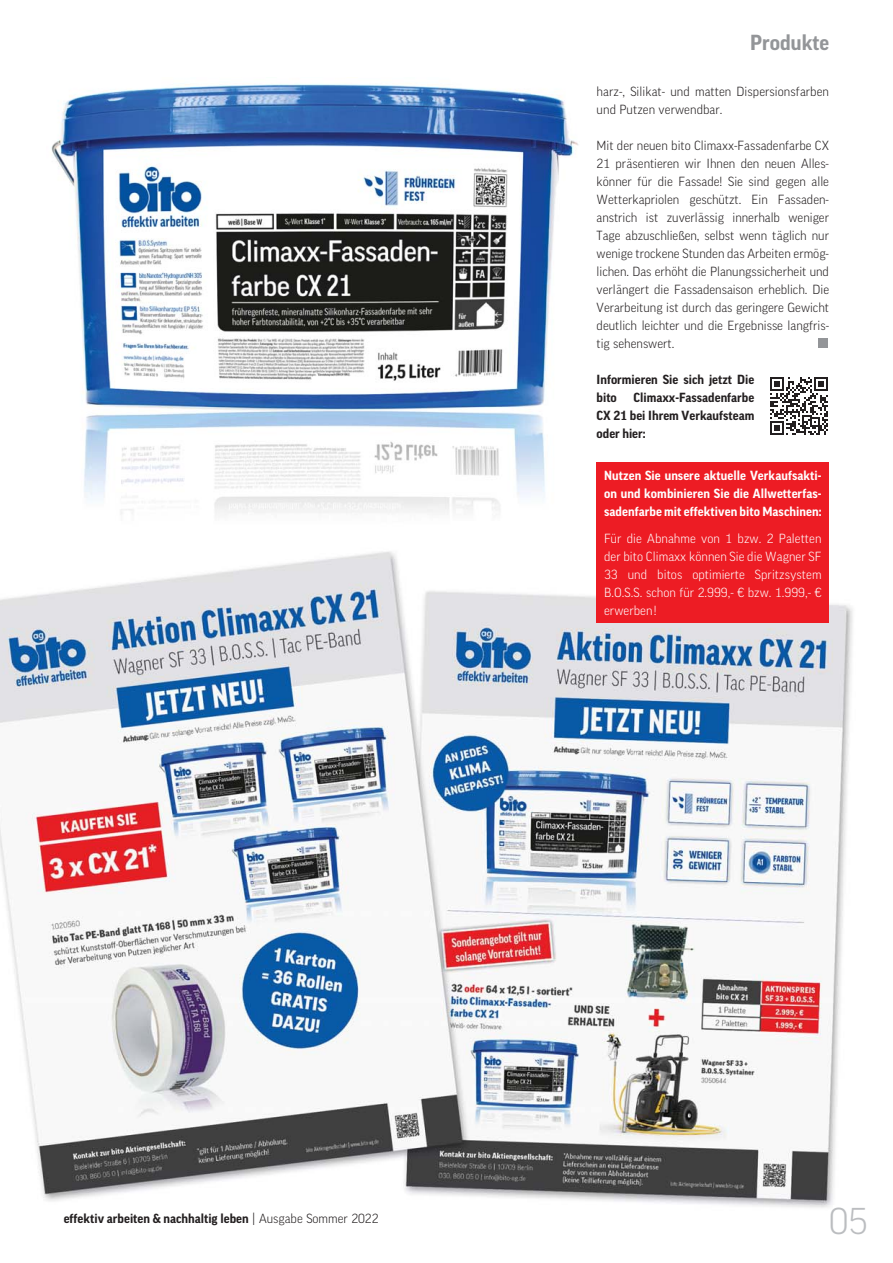
<style>
.page{position:relative;width:893px;height:1263px;background:#fff}
.page>*{position:absolute;margin:0;border:0;box-sizing:border-box;transform-origin:0 0}
.t1{font:300 36px "FF Good Pro";color:#bbbdc0}
.t2{font:700 21px "FF Good Pro";color:#939598}
.t3{font:300 12.75px/18px "FF Good Pro";letter-spacing:.005em;color:#231f20}
.t4{font:300 12.75px/18px "FF Good Pro";letter-spacing:.005em;color:#fff;text-align:justify}
.t5{font:700 12.75px/18px "FF Good Pro";color:#231f20}
.t6{font:700 12.75px/18px "FF Good Pro";letter-spacing:.005em;color:#fff;text-align:justify}
.s1{font-weight:300}
</style>
<div class="page">
<img style="left:51px;top:84px;width:528px;height:431px">
<img style="left:0;top:551px;width:853px;height:657px">
<div style="left:818px;top:338px;width:9px;height:10px;background:#939598"></div>
<svg style="left:770px;top:377px;width:58px;height:58px"></svg>
<div style="left:596px;top:462px;width:233px;height:160px;background:#ed1c24"></div>
<h2 class="t2" style="left:750px;top:34px;width:81px">Produkte</h2>
<p class="t3" style="left:596px;top:83px;width:234px">harz-, Silikat- und matten Dispersionsfarben und Putzen verwendbar.</p>
<p class="t3" style="left:596px;top:137px;width:234px;text-align:justify">Mit der neuen bito Climaxx-Fassadenfarbe CX 21 präsentieren wir Ihnen den neuen Alles&shy;könner für die Fassade! Sie sind gegen alle Wetterkapriolen geschützt. Ein Fassaden&shy;anstrich ist zuverlässig innerhalb weniger Tage abzuschließen, selbst wenn täglich nur wenige trockene Stunden das Arbeiten ermög&shy;lichen. Das erhöht die Planungssicherheit und verlängert die Fassadensaison erheblich. Die Verarbeitung ist durch das geringere Gewicht deutlich leichter und die Ergebnisse langfris&shy;tig sehenswert.</p>
<p class="t5" style="left:596px;top:371px;width:159px">Informieren Sie sich jetzt Die bito</p>
<p class="t5" style="left:596px;top:389px;width:159px;text-align:justify;text-indent:37px">Climaxx-Fassadenfarbe CX 21 bei Ihrem Verkaufsteam oder hier:</p>
<p class="t6" style="left:604px;top:467px;width:219px">Nutzen Sie unsere aktuelle Verkaufsakti&shy;on und kombinieren Sie die Allwetterfas&shy;sadenfarbe mit effektiven bito Maschinen:</p>
<p class="t4" style="left:604px;top:530px;width:219px">Für die Abnahme von 1 bzw. 2 Paletten der bito Climaxx können Sie die Wagner SF 33 und bitos optimierte Spritzsystem B.O.S.S. schon für 2.999,- € bzw. 1.999,- € erwerben!</p>
<p class="t5" style="left:64px;top:1210px;width:316px">effektiv arbeiten &amp; nachhaltig leben <span class="s1">| Ausgabe Sommer 2022</span></p>
<h1 class="t1" style="left:829px;top:1207px;width:40px">05</h1>
</div>
